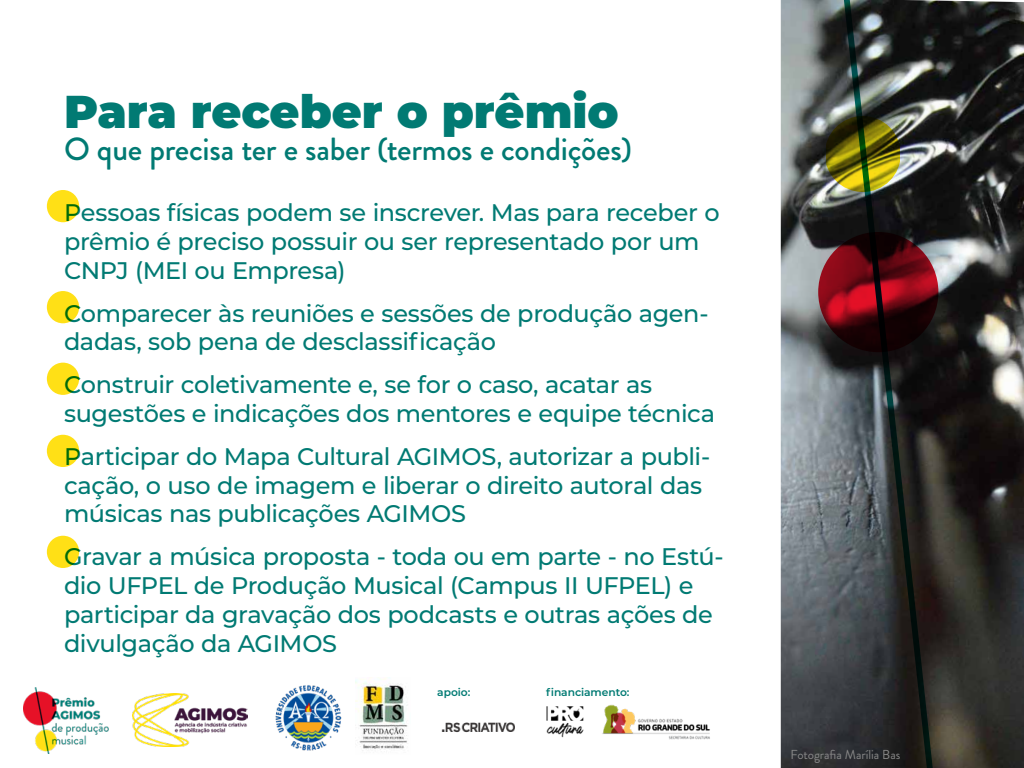
<style>
.page{position:relative;width:1024px;height:768px;background:#fff}
.page>*{position:absolute;margin:0;border:0;box-sizing:border-box;transform-origin:0 0}
.t1{font:900 46px "Montserrat";color:#017a73}
.t2{font:500 32px "Brandon Grotesque";letter-spacing:-.01em;color:#017a73}
.t3{font:500 24px/28.8px "Montserrat";letter-spacing:-.015em;color:#017a73}
.t4{font:13px "Brandon Grotesque";letter-spacing:-.005em;color:#878787}
.t5{font:600 10.7px "Montserrat";letter-spacing:-.005em;color:#017a73}
</style>
<div class="page">
<img style="left:275px;top:685px;width:67px;height:66px">
<img style="left:356px;top:678px;width:52px;height:73px">
<img style="left:441px;top:722px;width:73px;height:11px">
<img style="left:546px;top:704px;width:164px;height:36px">
<img style="left:132px;top:694px;width:115px;height:53px">
<img style="left:24px;top:688px;width:85px;height:65px">
<img style="left:781px;top:0;width:243px;height:768px">
<svg style="left:831px;top:0;width:128px;height:768px;background:#373939"></svg>
<img style="left:826px;top:116px;width:73px;height:76px">
<svg style="left:818px;top:232px;width:120px;height:120px;background:#5b0710"></svg>
<div style="left:47px;top:190px;width:32px;height:32px;background:#ffe016;border-radius:50%"></div>
<div style="left:47px;top:291px;width:32px;height:32px;background:#ffe016;border-radius:50%"></div>
<div style="left:47px;top:363px;width:32px;height:32px;background:#ffe016;border-radius:50%"></div>
<div style="left:47px;top:435px;width:32px;height:32px;background:#ffe016;border-radius:50%"></div>
<div style="left:47px;top:536px;width:32px;height:32px;background:#ffe016;border-radius:50%"></div>
<h1 class="t1" style="left:64px;top:77px;width:556px">Para receber o prêmio</h1>
<h2 class="t2" style="left:64px;top:127px;width:569px">O que precisa ter e saber (termos e condições)</h2>
<p class="t3" style="left:64px;top:197px;width:657px">Pessoas físicas podem se inscrever. Mas para receber o prêmio é preciso possuir ou ser representado por um<br>CNPJ (MEI ou Empresa)</p>
<p class="t3" style="left:64px;top:298px;width:646px">Comparecer às reuniões e sessões de produção agen&shy;dadas, sob pena de desclassificação</p>
<p class="t3" style="left:64px;top:369px;width:653px">Construir coletivamente e, se for o caso, acatar as sugestões e indicações dos mentores e equipe técnica</p>
<p class="t3" style="left:64px;top:441px;width:648px">Participar do Mapa Cultural AGIMOS, autorizar a publi&shy;cação, o uso de imagem e liberar o direito autoral das músicas nas publicações AGIMOS</p>
<p class="t3" style="left:64px;top:541px;width:661px">Gravar a música proposta - toda ou em parte - no Estú&shy;dio UFPEL de Produção Musical (Campus II UFPEL) e participar da gravação dos podcasts e outras ações de divulgação da AGIMOS</p>
<p class="t5" style="left:437px;top:685px;width:35px">apoio:</p>
<p class="t5" style="left:546px;top:685px;width:85px">financiamento:</p>
<p class="t4" style="left:790px;top:745px;width:111px">Fotografia Marília Bas</p>
</div>
